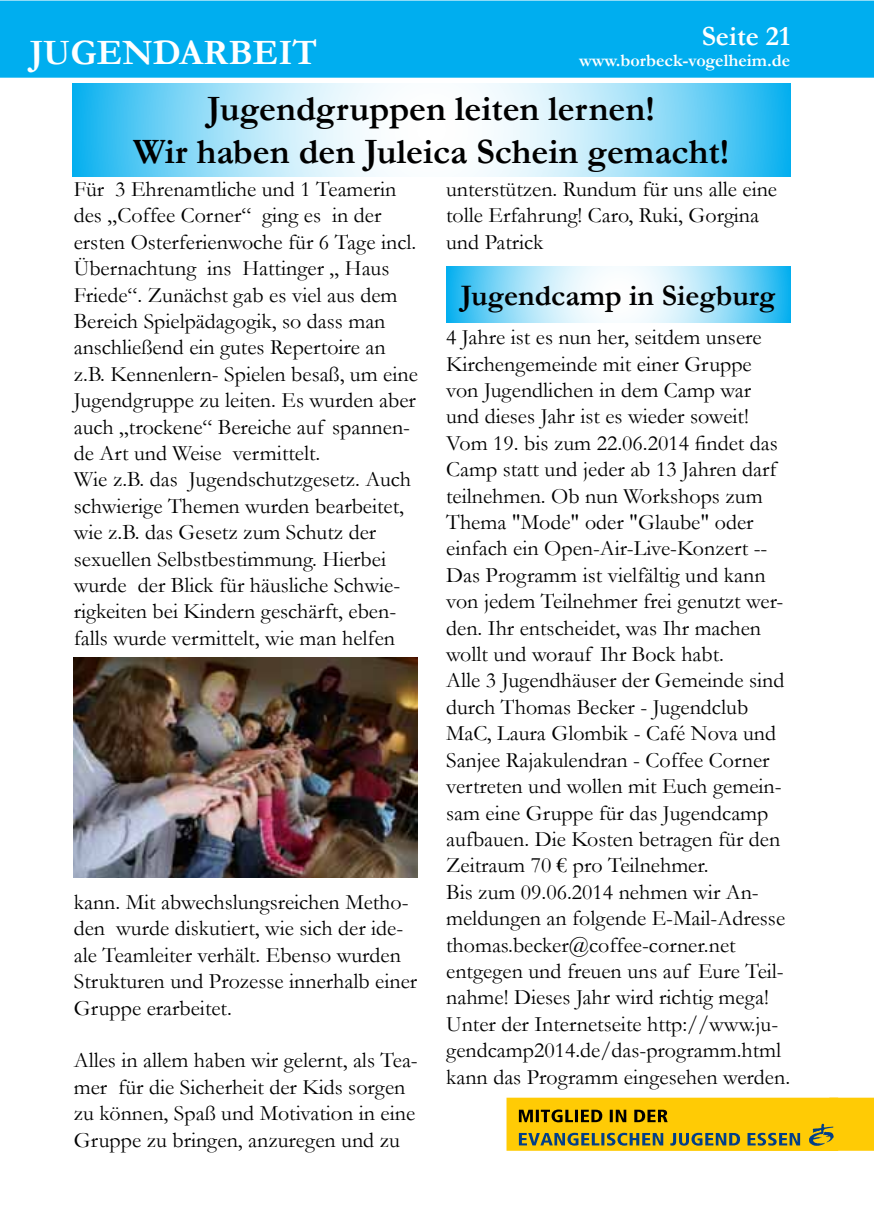
<style>
.page{position:relative;width:874px;height:1225px;background:#fff}
.page>*{position:absolute;margin:0;border:0;box-sizing:border-box;transform-origin:0 0}
.t1{font:700 36px/43.2px "Garamond";color:#000;text-align:center}
.t2{font:700 36px "Garamond";color:#fff}
.t3{font:700 30px "Garamond";color:#000}
.t4{font:700 28px "Garamond";color:#fff}
.t5{font:22px/26.4px "Garamond";color:#000}
.t6{font:700 18px "Garamond";color:#fff}
</style>
<div class="page">
<div style="left:0;top:1px;width:873px;height:77px;background:#00aeef"></div>
<svg style="left:72px;top:83px;width:717px;height:93px"></svg>
<img style="left:74px;top:658px;width:343px;height:219px">
<div style="left:828px;top:1097px;width:45px;height:53px;background:#ffcb05"></div>
<div style="left:506px;top:1097px;width:331px;height:54px;background:#ffcb05"></div>
<svg style="left:809px;top:1123px;width:24px;height:22px"></svg>
<svg style="left:518px;top:1132px;width:145px;height:13px"></svg>
<svg style="left:670px;top:1132px;width:69px;height:13px"></svg>
<svg style="left:747px;top:1132px;width:52px;height:13px"></svg>
<svg style="left:518px;top:1109px;width:84px;height:13px"></svg>
<svg style="left:609px;top:1109px;width:17px;height:13px"></svg>
<svg style="left:634px;top:1109px;width:33px;height:13px"></svg>
<svg style="left:446px;top:266px;width:343px;height:57px"></svg>
<h1 class="t2" style="left:30px;top:28px;width:289px">JUGENDARBEIT</h1>
<p class="t4" style="left:701px;top:17px;width:90px">Seite 21</p>
<p class="t6" style="left:578px;top:49px;width:212px">www.borbeck-vogelheim.de</p>
<h1 class="t1" style="left:133px;top:87px;width:597px">Jugendgruppen leiten lernen!<br>Wir haben den Juleica Schein gemacht!</h1>
<p class="t5" style="left:446px;top:175px;width:332px">unterstützen. Rundum für uns alle eine tolle Erfahrung! Caro, Ruki, Gorgina und Patrick</p>
<p class="t5" style="left:74px;top:175px;width:345px">Für 3 Ehrenamtliche und 1 Teamerin des „Coffee Corner“ ging es in der ersten Osterferienwoche für 6 Tage incl.<br>Übernachtung ins Hattinger „ Haus Friede“. Zunächst gab es viel aus dem Bereich Spielpädagogik, so dass man anschließend ein gutes Repertoire an z.B. Kennenlern- Spielen besaß, um eine Jugendgruppe zu leiten. Es wurden aber auch „trockene“ Bereiche auf spannen&shy;de Art und Weise vermittelt.<br>Wie z.B. das Jugendschutzgesetz. Auch schwierige Themen wurden bearbeitet, wie z.B. das Gesetz zum Schutz der sexuellen Selbstbestimmung. Hierbei wurde der Blick für häusliche Schwie&shy;rigkeiten bei Kindern geschärft, eben&shy;falls wurde vermittelt, wie man helfen</p>
<h2 class="t3" style="left:460px;top:275px;width:316px">Jugendcamp in Siegburg</h2>
<p class="t5" style="left:446px;top:323px;width:345px">4 Jahre ist es nun her, seitdem unsere Kirchengemeinde mit einer Gruppe<br>von Jugendlichen in dem Camp war<br>und dieses Jahr ist es wieder soweit!<br>Vom 19. bis zum 22.06.2014 findet das Camp statt und jeder ab 13 Jahren darf teilnehmen. Ob nun Workshops zum Thema "Mode" oder "Glaube" oder einfach ein Open-Air-Live-Konzert -- Das Programm ist vielfältig und kann von jedem Teilnehmer frei genutzt wer&shy;den. Ihr entscheidet, was Ihr machen wollt und worauf Ihr Bock habt.<br>Alle 3 Jugendhäuser der Gemeinde sind durch Thomas Becker - Jugendclub MaC, Laura Glombik - Café Nova und Sanjee Rajakulendran - Coffee Corner vertreten und wollen mit Euch gemein&shy;sam eine Gruppe für das Jugendcamp aufbauen. Die Kosten betragen für den Zeitraum 70 € pro Teilnehmer.<br>Bis zum 09.06.2014 nehmen wir An&shy;meldungen an folgende E-Mail-Adresse thomas.becker@coffee-corner.net entgegen und freuen uns auf Eure Teil&shy;nahme! Dieses Jahr wird richtig mega!<br>Unter der Internetseite http://www.ju&shy;gendcamp2014.de/das-programm.html kann das Programm eingesehen werden.</p>
<p class="t5" style="left:74px;top:888px;width:345px">kann. Mit abwechslungsreichen Metho&shy;den wurde diskutiert, wie sich der ide&shy;ale Teamleiter verhält. Ebenso wurden Strukturen und Prozesse innerhalb einer Gruppe erarbeitet.</p>
<p class="t5" style="left:74px;top:1046px;width:345px">Alles in allem haben wir gelernt, als Tea&shy;mer für die Sicherheit der Kids sorgen zu können, Spaß und Motivation in eine Gruppe zu bringen, anzuregen und zu</p>
</div>
